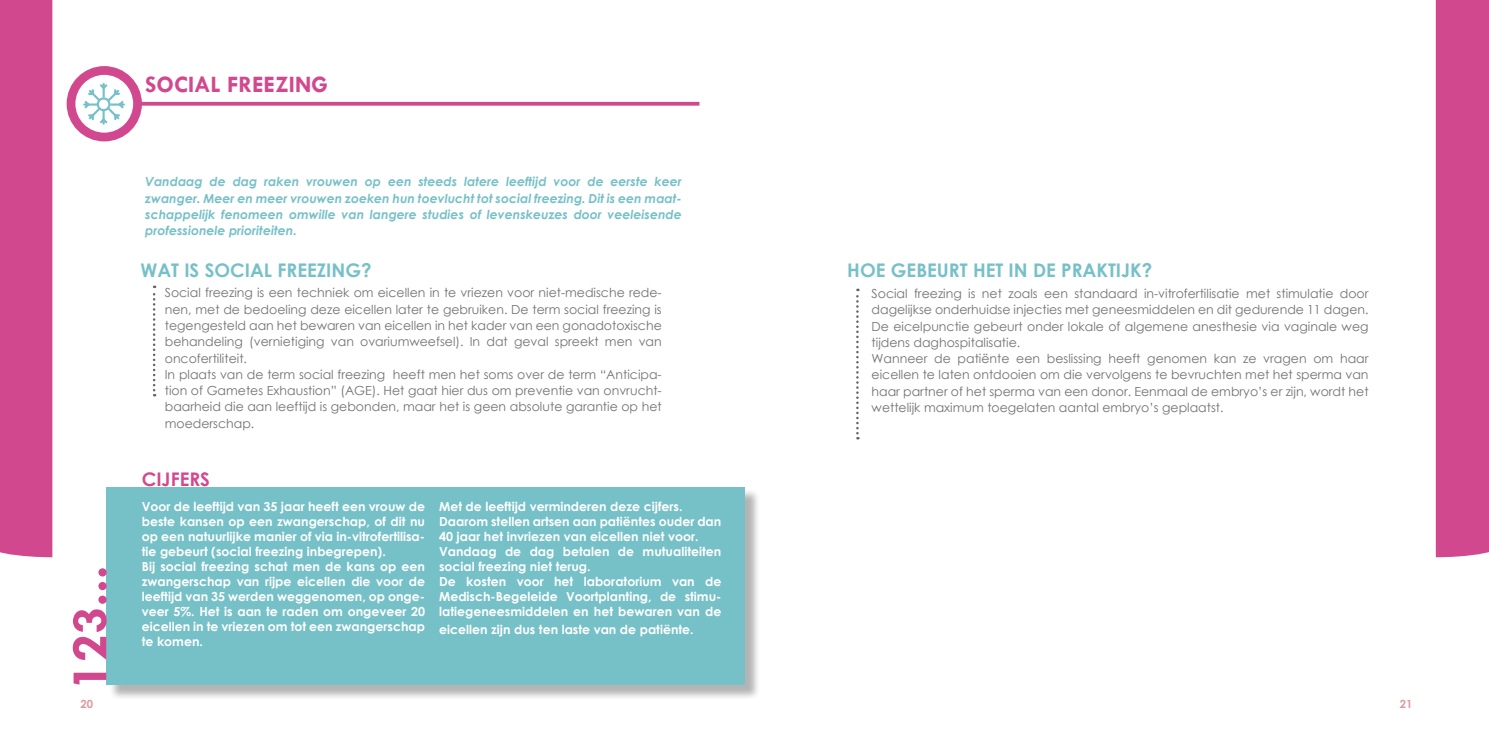
<style>
.page{position:relative;width:1489px;height:745px;background:#fff}
.page>*{position:absolute;margin:0;border:0;box-sizing:border-box;transform-origin:0 0}
.t1{font:700 23.75px "Tw Cen";color:#d2488e}
.t2{font:700 18.75px "Century Gothic";color:#76c0c8}
.t3{font:700 18.75px "Century Gothic";color:#d2488e}
.t4{font:12.5px/16.2px "Century Gothic";color:#727271}
.t5{font:700 12.5px/15px "Century Gothic";color:#fff}
.t6{font:italic 700 12.5px/16.2px "Century Gothic";color:#76c0c8;text-align:justify}
.t7{font:700 11.25px "Century Gothic";color:#de9a9a}
</style>
<div class="page">
<svg style="left:142px;top:102px;width:557px;height:4px;background:#d55897"></svg>
<svg style="left:71px;top:70px;width:66px;height:67px"></svg>
<div style="left:67px;top:66px;width:75px;height:75px;border:9px solid #d2488e;border-radius:50%"></div>
<svg style="left:153px;top:285px;width:2px;height:111px"></svg>
<svg style="left:856px;top:288px;width:2px;height:151px"></svg>
<div style="left:108px;top:488px;width:652px;height:212px;background:#000;opacity:.3"></div>
<div style="left:107px;top:486px;width:638px;height:198px;background:#76c0c8"></div>
<svg style="left:73px;top:568px;width:34px;height:116px"></svg>
<svg style="left:82px;top:82px;width:44px;height:44px"></svg>
<div style="left:1435px;top:0;width:53px;height:557px;background:#d2488e"></div>
<div style="left:0;top:0;width:52px;height:557px;background:#d2488e"></div>
<h1 class="t1" style="left:145px;top:70px;width:184px">SOCIAL FREEZING</h1>
<p class="t6" style="left:145px;top:173px;width:538px">Vandaag de dag raken vrouwen op een steeds latere leeftijd voor de eerste keer zwanger. Meer en meer vrouwen zoeken hun toevlucht tot social freezing. Dit is een maat&shy;schappelijk fenomeen omwille van langere studies of levenskeuzes door veeleisende professionele prioriteiten.</p>
<h2 class="t2" style="left:140px;top:255px;width:233px">WAT IS SOCIAL FREEZING?</h2>
<p class="t4" style="left:165px;top:284px;width:498px">Social freezing is een techniek om eicellen in te vriezen voor niet-medische rede&shy;nen, met de bedoeling deze eicellen later te gebruiken. De term social freezing is tegengesteld aan het bewaren van eicellen in het kader van een gonadotoxische behandeling (vernietiging van ovariumweefsel). In dat geval spreekt men van oncofertiliteit.<br>In plaats van de term social freezing heeft men het soms over de term “Anticipa&shy;tion of Gametes Exhaustion” (AGE). Het gaat hier dus om preventie van onvrucht&shy;baarheid die aan leeftijd is gebonden, maar het is geen absolute garantie op het moederschap.</p>
<h2 class="t3" style="left:142px;top:465px;width:70px">CIJFERS</h2>
<p class="t5" style="left:142px;top:497px;width:285px">Voor de leeftijd van 35 jaar heeft een vrouw de beste kansen op een zwangerschap, of dit nu op een natuurlijke manier of via in-vitrofertilisa&shy;tie gebeurt (social freezing inbegrepen).<br>Bij social freezing schat men de kans op een zwangerschap van rijpe eicellen die voor de leeftijd van 35 werden weggenomen, op onge&shy;veer 5%. Het is aan te raden om ongeveer 20 eicellen in te vriezen om tot een zwangerschap te komen.</p>
<p class="t5" style="left:439px;top:497px;width:284px">Met de leeftijd verminderen deze cijfers.<br>Daarom stellen artsen aan patiëntes ouder dan 40 jaar het invriezen van eicellen niet voor.<br>Vandaag de dag betalen de mutualiteiten social freezing niet terug.<br>De kosten voor het laboratorium van de Medisch-Begeleide Voortplanting, de stimu&shy;latiegeneesmiddelen en het bewaren van de</p>
<p class="t5" style="left:439px;top:621px;width:256px">eicellen zijn dus ten laste van de patiënte.</p>
<h2 class="t2" style="left:847px;top:256px;width:306px">HOE GEBEURT HET IN DE PRAKTIJK?</h2>
<p class="t4" style="left:871px;top:285px;width:498px">Social freezing is net zoals een standaard in-vitrofertilisatie met stimulatie door dagelijkse onderhuidse injecties met geneesmiddelen en dit gedurende 11 dagen.<br>De eicelpunctie gebeurt onder lokale of algemene anesthesie via vaginale weg tijdens daghospitalisatie.<br>Wanneer de patiënte een beslissing heeft genomen kan ze vragen om haar eicellen te laten ontdooien om die vervolgens te bevruchten met het sperma van haar partner of het sperma van een donor. Eenmaal de embryo’s er zijn, wordt het wettelijk maximum toegelaten aantal embryo’s geplaatst.</p>
<p class="t7" style="left:80px;top:695px;width:14px">20</p>
<p class="t7" style="left:1399px;top:695px;width:14px">21</p>
</div>
